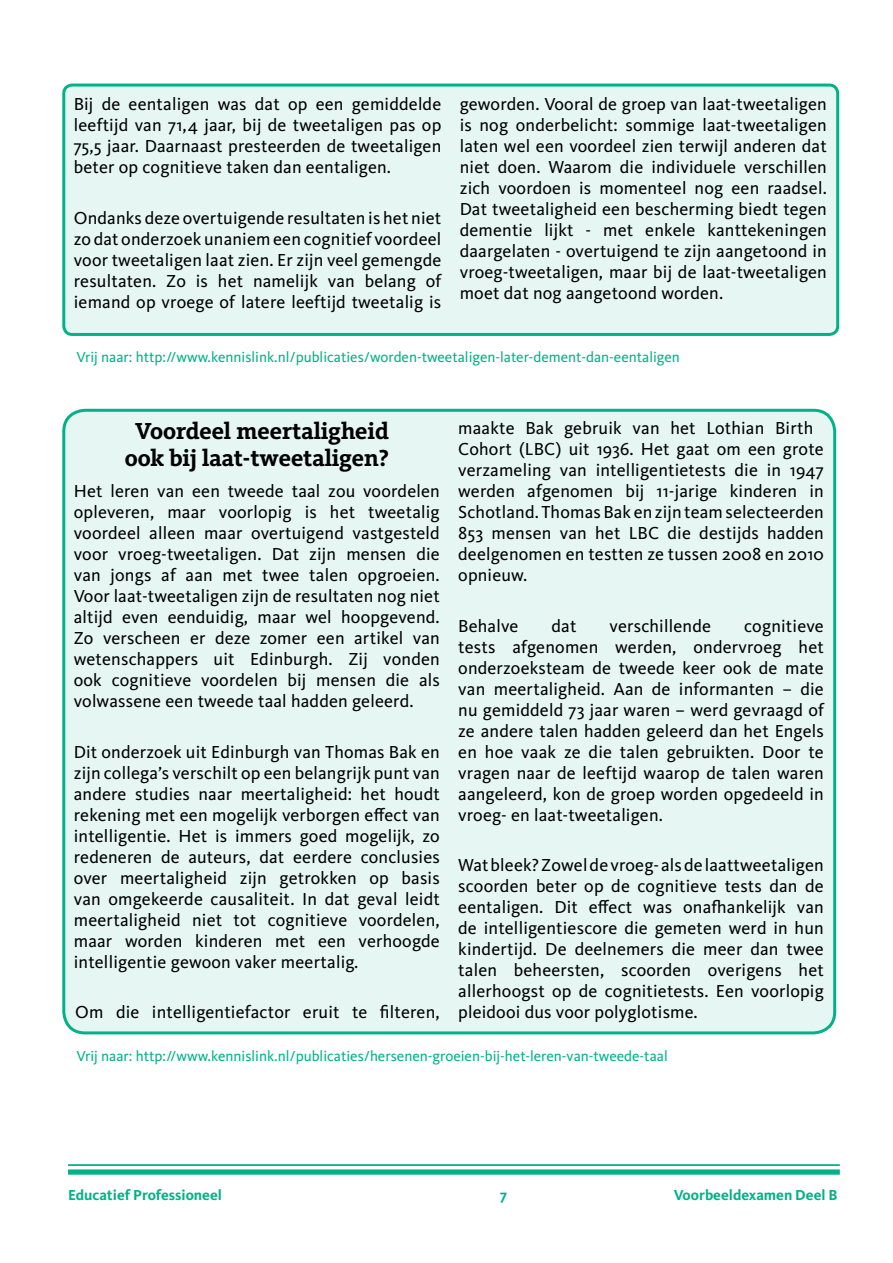
<style>
.page{position:relative;width:893px;height:1263px;background:#fff}
.page>*{position:absolute;margin:0;border:0;box-sizing:border-box;transform-origin:0 0}
.t1{font:700 24px/27px "Kievit Slab OT";color:#000;text-align:center}
.t2{font:18px/21px "Kievit OT";letter-spacing:.01em;color:#000;text-align:justify}
.t3{font:15px "Kievit OT";color:#00b288}
.t4{font:700 15px "Kievit OT";color:#00b288}
</style>
<div class="page">
<hr style="left:68px;top:1164px;width:772px;height:2px;background:#00b288">
<div style="left:68px;top:1169px;width:772px;height:6px;background:#00b288"></div>
<div style="left:64px;top:410px;width:771px;height:623px;background:#e6f7f3;border-radius:21px"></div>
<div style="left:62px;top:409px;width:774px;height:625px;border:3px solid #00b288;border-radius:21px"></div>
<div style="left:64px;top:85px;width:774px;height:249px;background:#e6f7f3;border-radius:9px"></div>
<div style="left:62px;top:84px;width:777px;height:252px;border:3px solid #00b288;border-radius:9px"></div>
<p class="t2" style="left:74px;top:94px;width:369px">Bij de eentaligen was dat op een gemiddelde leeftijd van 71,4 jaar, bij de tweetaligen pas op 75,5 jaar. Daarnaast presteerden de tweetaligen beter op cognitieve taken dan eentaligen.</p>
<p class="t2" style="left:74px;top:207px;width:369px">Ondanks deze overtuigende resultaten is het niet zo dat onderzoek unaniem een cognitief voordeel voor tweetaligen laat zien. Er zijn veel gemengde resultaten. Zo is het namelijk van belang of iemand op vroege of latere leeftijd tweetalig is</p>
<p class="t2" style="left:460px;top:94px;width:369px">geworden. Vooral de groep van laat-tweetaligen is nog onderbelicht: sommige laat-tweetaligen laten wel een voordeel zien terwijl anderen dat niet doen. Waarom die individuele verschillen zich voordoen is momenteel nog een raadsel.<br>Dat tweetaligheid een bescherming biedt tegen dementie lijkt - met enkele kanttekeningen daargelaten - overtuigend te zijn aangetoond in vroeg-tweetaligen, maar bij de laat-tweetaligen moet dat nog aangetoond worden.</p>
<p class="t3" style="left:76px;top:349px;width:605px">Vrij naar: http://www.kennislink.nl/publicaties/worden-tweetaligen-later-dement-dan-eentaligen</p>
<h1 class="t1" style="left:125px;top:417px;width:266px">Voordeel meertaligheid ook bij laat-tweetaligen?</h1>
<p class="t2" style="left:74px;top:481px;width:368px">Het leren van een tweede taal zou voordelen opleveren, maar voorlopig is het tweetalig voordeel alleen maar overtuigend vastgesteld voor vroeg-tweetaligen. Dat zijn mensen die van jongs af aan met twee talen opgroeien.<br>Voor laat-tweetaligen zijn de resultaten nog niet altijd even eenduidig, maar wel hoopgevend.<br>Zo verscheen er deze zomer een artikel van wetenschappers uit Edinburgh. Zij vonden ook cognitieve voordelen bij mensen die als volwassene een tweede taal hadden geleerd.</p>
<p class="t2" style="left:74px;top:741px;width:368px">Dit onderzoek uit Edinburgh van Thomas Bak en zijn collega’s verschilt op een belangrijk punt van andere studies naar meertaligheid: het houdt rekening met een mogelijk verborgen effect van intelligentie. Het is immers goed mogelijk, zo redeneren de auteurs, dat eerdere conclusies over meertaligheid zijn getrokken op basis van omgekeerde causaliteit. In dat geval leidt meertaligheid niet tot cognitieve voordelen, maar worden kinderen met een verhoogde intelligentie gewoon vaker meertalig.</p>
<p class="t2" style="left:75px;top:1002px;width:366px">Om die intelligentiefactor eruit te filteren,</p>
<p class="t2" style="left:458px;top:418px;width:367px;text-align:left">maakte Bak gebruik van het Lothian Birth Cohort (LBC) uit 1936. Het gaat om een grote verzameling van intelligentietests die in 1947 werden afgenomen bij 11-jarige kinderen in Schotland. Thomas Bak en zijn team selecteerden 853 mensen van het LBC die destijds hadden deelgenomen en testten ze tussen 2008 en 2010 opnieuw.</p>
<p class="t2" style="left:458px;top:615px;width:62px">Behalve</p>
<p class="t2" style="left:552px;top:615px;width:26px">dat</p>
<p class="t2" style="left:610px;top:615px;width:103px">verschillende</p>
<p class="t2" style="left:458px;top:615px;width:367px;text-indent:286px">cognitieve tests afgenomen werden, ondervroeg het onderzoeksteam de tweede keer ook de mate van meertaligheid. Aan de informanten – die nu gemiddeld 73 jaar waren – werd gevraagd of ze andere talen hadden geleerd dan het Engels en hoe vaak ze die talen gebruikten. Door te vragen naar de leeftijd waarop de talen waren aangeleerd, kon de groep worden opgedeeld in vroeg- en laat-tweetaligen.</p>
<p class="t2" style="left:458px;top:855px;width:367px">Wat bleek? Zowel de vroeg- als de laattweetaligen scoorden beter op de cognitieve tests dan de eentaligen. Dit effect was onafhankelijk van de intelligentiescore die gemeten werd in hun kindertijd. De deelnemers die meer dan twee talen beheersten, scoorden overigens het allerhoogst op de cognitietests. Een voorlopig pleidooi dus voor polyglotisme.</p>
<p class="t3" style="left:76px;top:1047px;width:593px">Vrij naar: http://www.kennislink.nl/publicaties/hersenen-groeien-bij-het-leren-van-tweede-taal</p>
<p class="t4" style="left:68px;top:1186px;width:155px">Educatief Professioneel</p>
<p class="t4" style="left:500px;top:1186px;width:9px">7</p>
<p class="t4" style="left:674px;top:1186px;width:165px">Voorbeeldexamen Deel B</p>
</div>
